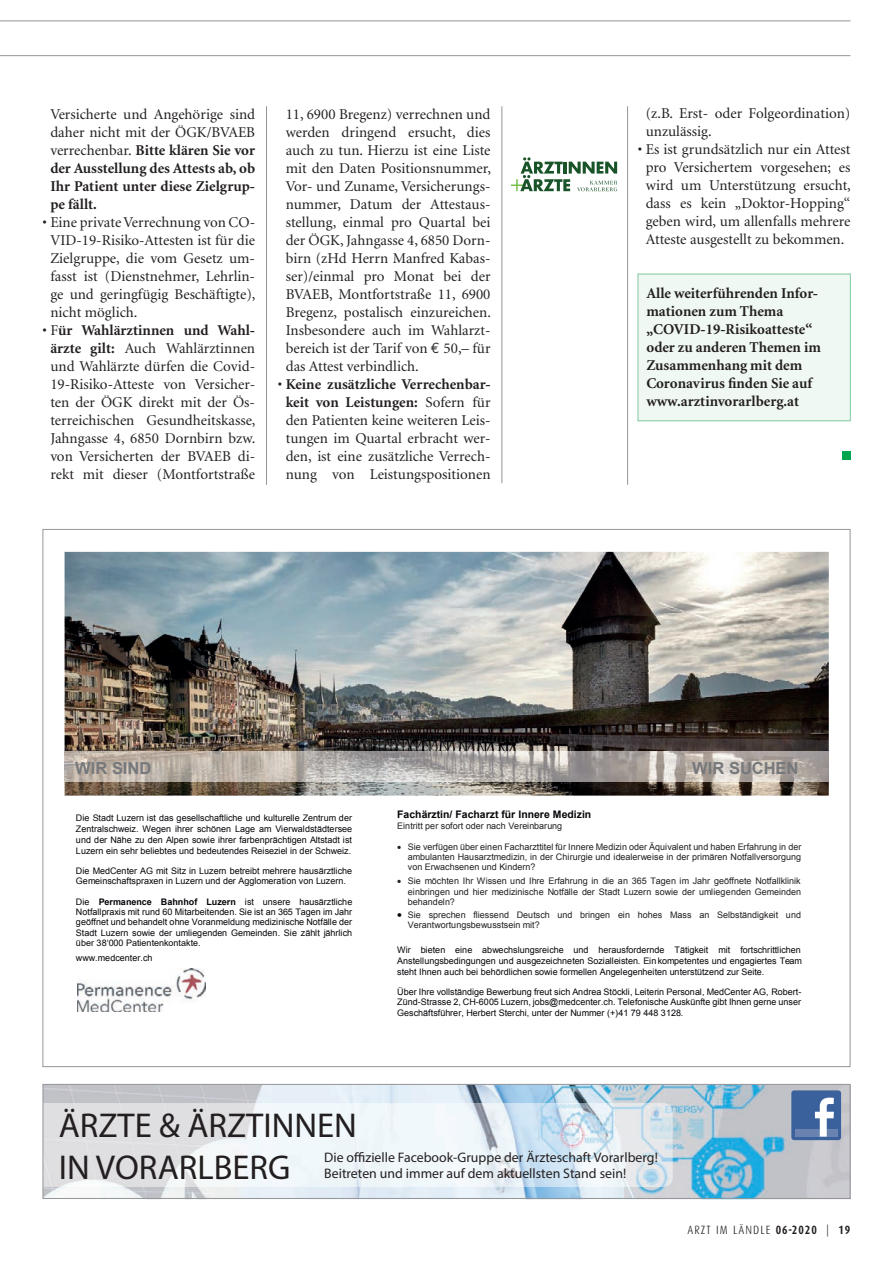
<style>
.page{position:relative;width:893px;height:1263px;background:#fff}
.page>*{position:absolute;margin:0;border:0;box-sizing:border-box;transform-origin:0 0}
.t1{font:34.5px/41.4px "Myriad Pro";color:#231f20}
.t2{font:700 16.5px "Arial";letter-spacing:-.005em;color:#76787b}
.t3{font:15px/18px "Minion";color:#231f20;text-align:center}
.t4{font:700 15px/18px "Minion";color:#231f20;text-align:justify}
.t5{font:13.8px/16.6px "Myriad Pro";color:#231f20}
.t6{font:300 12px "Dax Condensed";letter-spacing:.09em;color:#231f20}
.t7{font:700 10.5px "Arial";color:#05060a}
.t8{font:9px/10.8px "Arial";letter-spacing:.005em;color:#05060a;text-align:justify}
.t9{font:9px/10.5px "Arial";letter-spacing:.005em;color:#231f20;text-align:justify}
.s1{font-weight:400}
.s2{font-weight:700}
.s3{font-family:"Euro Mono"}
.s4{color:#05060a}
</style>
<div class="page">
<div style="left:638px;top:274px;width:213px;height:147px;background:#f0f8f3;border:1px solid #80ca9c"></div>
<hr style="left:627px;top:106px;width:1px;height:379px;background:#939598">
<div style="left:842px;top:452px;width:8px;height:8px;background:#00a54f"></div>
<hr style="left:266px;top:106px;width:1px;height:379px;background:#939598">
<hr style="left:501px;top:106px;width:1px;height:377px;background:#939598">
<hr style="left:0;top:21px;width:850px;height:1px;background:#939598">
<hr style="left:0;top:55px;width:850px;height:1px;background:#939598">
<svg style="left:511px;top:157px;width:106px;height:34px"></svg>
<img style="left:45px;top:1084px;width:806px;height:115px">
<div style="left:791px;top:1090px;width:50px;height:50px;background:#3b619d;border-radius:3px"></div>
<div style="left:795px;top:1129px;width:42px;height:7px;background:#6982b0"></div>
<svg style="left:815px;top:1097px;width:19px;height:39px"></svg>
<img style="left:45px;top:1103px;width:627px;height:83px">
<div style="left:43px;top:1084px;width:807px;height:115px;border:1px solid #939598"></div>
<img style="left:65px;top:552px;width:764px;height:244px">
<img style="left:65px;top:751px;width:764px;height:30px">
<img style="left:77px;top:969px;width:129px;height:43px">
<p class="t4" style="left:50px;top:105px;width:206px"><span class="s1">Versicherte und Angehörige sind daher nicht mit der ÖGK/BVAEB verrechenbar.</span> Bitte klären Sie vor der Ausstellung des Attests ab, ob Ihr Patient unter diese Zielgrup&shy;pe fällt.</p>
<p class="t3" style="left:50px;top:213px;width:207px;text-align:justify;text-indent:-8px">• Eine private Verrechnung von CO-VID-19-Risiko-Attesten ist für die Zielgruppe, die vom Gesetz um&shy;fasst ist (Dienstnehmer, Lehrlin&shy;ge und geringfügig Beschäftigte), nicht möglich.</p>
<p class="t3" style="left:43px;top:321px;width:215px">• F<span class="s2">ür Wahlärztinnen und Wahl&shy;ärzte gilt:</span> Auch Wahlärztinnen und Wahlärzte dürfen die Covid-<br>19-Risiko-Atteste von Versicher&shy;ten der ÖGK direkt mit der Ös&shy;terreichischen Gesundheitskasse,<br>Jahngasse 4, 6850 Dornbirn bzw. von Versicherten der BVAEB di&shy;rekt mit dieser (Montfortstraße</p>
<p class="t3" style="left:286px;top:105px;width:207px;text-align:justify">11, 6900 Bregenz) verrechnen und werden dringend ersucht, dies auch zu tun. Hierzu ist eine Liste mit den Daten Positionsnummer, Vor- und Zuname, Versicherungs&shy;nummer, Datum der Attestaus&shy;stellung, einmal pro Quartal bei der ÖGK, Jahngasse 4, 6850 Dorn&shy;birn (zHd Herrn Manfred Kabas&shy;ser)/einmal pro Monat bei der BVAEB, Montfortstraße 11, 6900<br>Bregenz, postalisch einzureichen.<br>Insbesondere auch im Wahlarzt&shy;bereich ist der Tarif von <span class="s3">e</span> 50,– für das Attest verbindlich.</p>
<p class="t3" style="left:278px;top:375px;width:214px">• <span class="s2">Keine zusätzliche Verrechenbar&shy;keit von Leistungen:</span> Sofern für den Patienten keine weiteren Leis&shy;tungen im Quartal erbracht wer&shy;den, ist eine zusätzliche Verrech&shy;nung von Leistungspositionen</p>
<p class="t3" style="left:646px;top:105px;width:206px;text-align:left">(z.B. Erst- oder Folgeordination) unzulässig.</p>
<p class="t3" style="left:638px;top:141px;width:215px">• Es ist grundsätzlich nur ein Attest pro Versichertem vorgesehen; es wird um Unterstützung ersucht, dass es kein „Doktor-Hopping“ geben wird, um allenfalls mehrere Atteste ausgestellt zu bekommen.</p>
<p class="t4" style="left:646px;top:285px;width:176px;text-align:left">Alle weiterführenden Infor&shy;mationen zum Thema „COVID-19-Risikoatteste“ oder zu anderen Themen im<br>Zusammenhang mit dem<br>Coronavirus finden Sie auf www.arztinvorarlberg.at</p>
<p class="t2" style="left:75px;top:757px;width:78px">WIR SIND</p>
<p class="t2" style="left:692px;top:757px;width:108px">WIR SUCHEN</p>
<p class="t8" style="left:76px;top:813px;width:278px">Die Stadt Luzern ist das gesellschaftliche und kulturelle Zentrum der Zentralschweiz. Wegen ihrer schönen Lage am Vierwaldstädtersee und der Nähe zu den Alpen sowie ihrer farbenprächtigen Altstadt ist Luzern ein sehr beliebtes und bedeutendes Reiseziel in der Schweiz.</p>
<p class="t8" style="left:76px;top:865px;width:278px">Die MedCenter AG mit Sitz in Luzern betreibt mehrere hausärztliche<br>Gemeinschaftspraxen in Luzern und der Agglomeration von Luzern.</p>
<p class="t8" style="left:76px;top:896px;width:278px;line-height:10.4px">Die <span class="s2">Permanence Bahnhof Luzern</span> ist unsere hausärztliche Notfallpraxis mit rund 60 Mitarbeitenden. Sie ist an 365 Tagen im Jahr geöffnet und behandelt ohne Voranmeldung medizinische Notfälle der Stadt Luzern sowie der umliegenden Gemeinden. Sie zählt jährlich über 38‘000 Patientenkontakte.</p>
<p class="t8" style="left:76px;top:952px;width:78px">www.medcenter.ch</p>
<p class="t7" style="left:397px;top:808px;width:196px">Fachärztin/ Facharzt für Innere Medizin</p>
<p class="t9" style="left:397px;top:821px;width:167px">Eintritt per sofort oder nach Vereinbarung</p>
<p class="t9" style="left:408px;top:841px;width:395px;text-indent:-11px">• Sie verfügen über einen Facharzttitel für Innere Medizin oder Äquivalent und haben Erfahrung in der ambulanten Hausarztmedizin, in der Chirurgie und idealerweise in der primären Notfallversorgung von Erwachsenen und Kindern?</p>
<p class="t9" style="left:408px;top:876px;width:395px;text-indent:-11px">• Sie möchten Ihr Wissen und Ihre Erfahrung in die an 365 Tagen im Jahr geöffnete Notfallklinik einbringen und hier medizinische Notfälle der Stadt Luzern sowie der umliegenden Gemeinden behandeln?</p>
<p class="t9" style="left:408px;top:909px;width:395px;text-indent:-11px"><span class="s4">•</span> Sie sprechen fliessend Deutsch und bringen ein hohes Mass an Selbständigkeit und<br>Verantwortungsbewusstsein mit?</p>
<p class="t8" style="left:397px;top:945px;width:406px">Wir bieten eine abwechslungsreiche und herausfordernde Tätigkeit mit fortschrittlichen Anstellungsbedingungen und ausgezeichneten Sozialleisten. Ein kompetentes und engagiertes Team steht Ihnen auch bei behördlichen sowie formellen Angelegenheiten unterstützend zur Seite.</p>
<p class="t8" style="left:397px;top:986px;width:406px">Über Ihre vollständige Bewerbung freut sich Andrea Stöckli, Leiterin Personal, MedCenter AG, Robert-Zünd-Strasse 2, CH-6005 Luzern, jobs@medcenter.ch. Telefonische Auskünfte gibt Ihnen gerne unser Geschäftsführer, Herbert Sterchi, unter der Nummer (+)41 79 448 3128.</p>
<h1 class="t1" style="left:59px;top:1104px;width:300px">ÄRZTE &amp; ÄRZTINNEN<br>IN VORARLBERG</h1>
<p class="t5" style="left:324px;top:1149px;width:335px">Die offizielle Facebook-Gruppe der Ärzteschaft Vorarlberg!<br>Beitreten und immer auf dem aktuellsten Stand sein!</p>
<p class="t6" style="left:687px;top:1223px;width:165px">ARzT IM LÄNDLE <span class="s2">06-2020</span> | <span class="s2">19</span></p>
</div>
